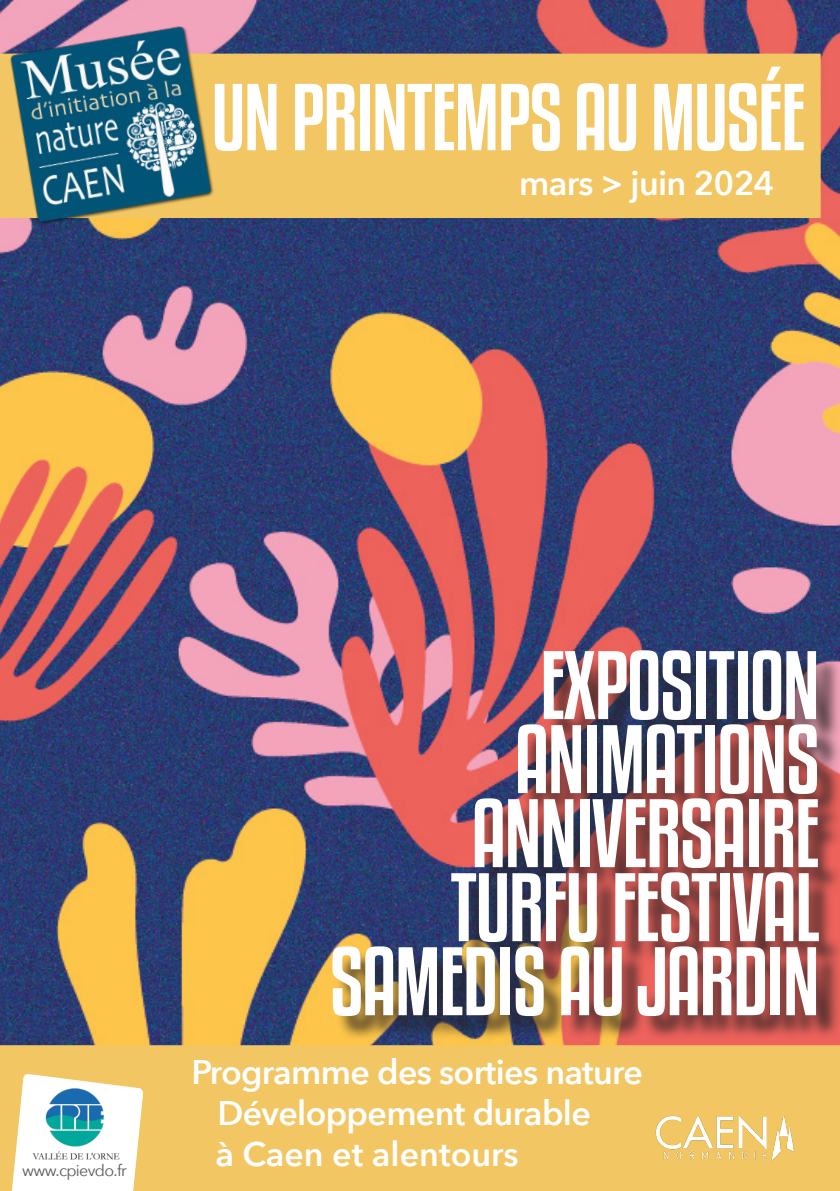
<style>
.page{position:relative;width:840px;height:1191px;background:#fff}
.page>*{position:absolute;margin:0;border:0;box-sizing:border-box;transform-origin:0 0}
.t1{font:86px "Kenyan Coffee Rg";letter-spacing:-.02em;color:#fff}
.t2{font:84px "Kenyan Coffee Rg";letter-spacing:-.02em;color:#fff}
.t3{font:600 34px "Avenir Next";letter-spacing:-.02em;color:#fff}
.t4{font:600 34px "Avenir Next";color:#fff}
.t5{font:16px "Avenir Next";letter-spacing:-.04em;color:#57585a}
</style>
<div class="page">
<img style="left:0;top:0;width:839px;height:1045px">
<div style="left:335px;top:654px;width:504px;height:386px;background:#231f20;opacity:.75"></div>
<div style="left:247px;top:54px;width:573px;height:164px;background:#f2c662"></div>
<img style="left:0;top:6px;width:247px;height:237px">
<div style="left:0;top:1045px;width:839px;height:146px;background:#f2c662"></div>
<svg style="left:10px;top:1073px;width:133px;height:118px"></svg>
<img style="left:27px;top:1086px;width:96px;height:76px">
<img style="left:649px;top:1108px;width:150px;height:59px">
<p class="t2" style="left:211px;top:67px;width:595px">UN PRINTEMPS AU MUSÉE</p>
<p class="t3" style="left:519px;top:154px;width:257px">mars &gt; juin 2024</p>
<p class="t5" style="left:22px;top:1156px;width:106px">www.cpievdo.fr</p>
<p class="t1" style="left:539px;top:633px;width:281px">EXPOSITION</p>
<p class="t1" style="left:514px;top:707px;width:306px">ANIMATIONS</p>
<p class="t1" style="left:471px;top:781px;width:350px">ANNIVERSAIRE</p>
<p class="t1" style="left:450px;top:855px;width:371px">TURFU FESTIVAL</p>
<p class="t1" style="left:329px;top:929px;width:491px">SAMEDIS AU JARDIN</p>
<p class="t3" style="left:191px;top:1043px;width:453px">Programme des sorties nature</p>
<p class="t3" style="left:217px;top:1084px;width:375px">Développement durable</p>
<p class="t4" style="left:215px;top:1124px;width:305px">à Caen et alentours</p>
</div>
